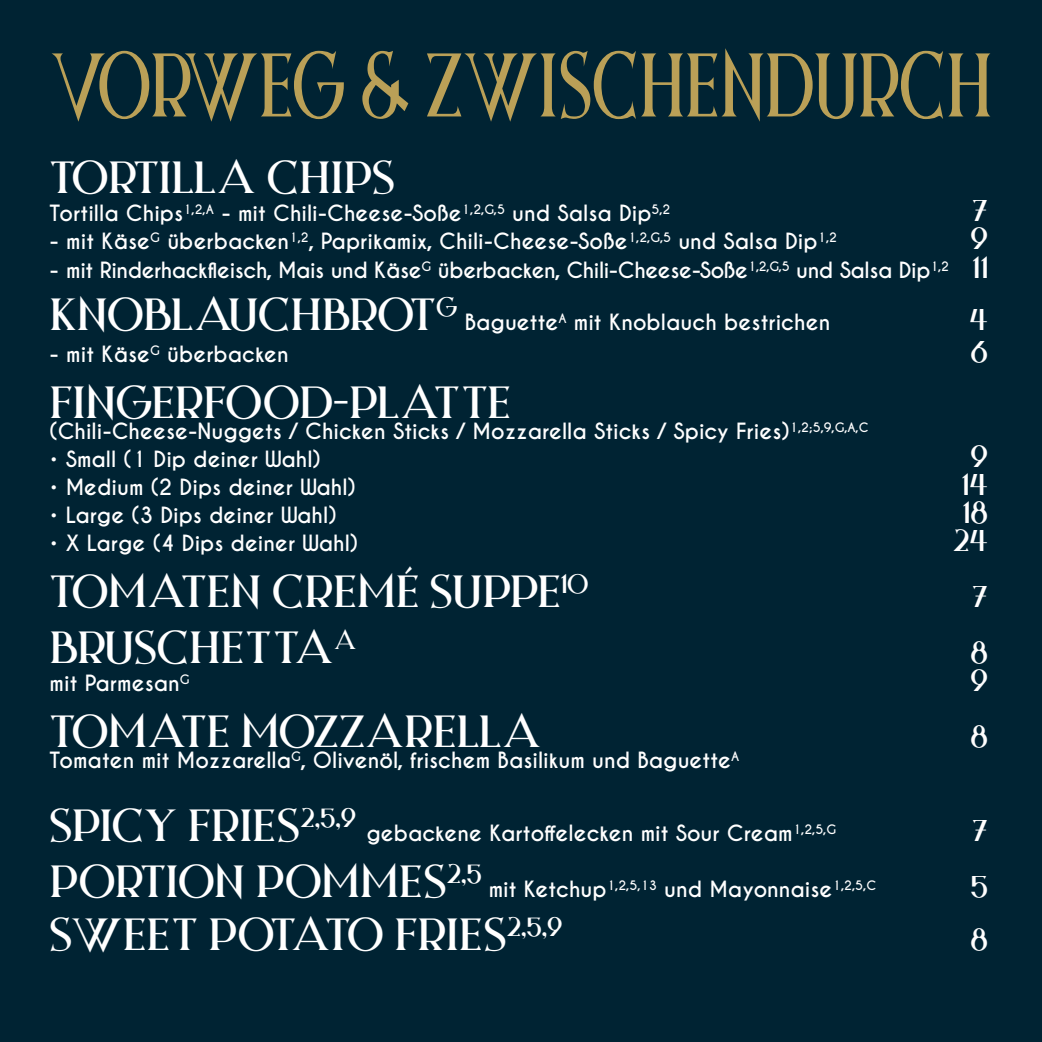
<style>
.page{position:relative;width:1042px;height:1042px;background:#002333}
.page>*{position:absolute;margin:0;border:0;box-sizing:border-box;transform-origin:0 0}
.t1{font:84px "Night Zone";letter-spacing:-.015em;color:#baa057;scale:.73 1}
.t2{font:42px "Night Zone";letter-spacing:-.015em;color:#fff}
.t3{font:28px "Night Zone";letter-spacing:.02em;color:#fff}
.t4{font:700 21px "Caviar Dreams";color:#fff}
.t5{font:700 21px "Caviar Dreams";letter-spacing:-.02em;color:#fff}
</style>
<div class="page">
<h1 class="t1" style="left:50px;top:30px;width:1293px">VORWEG &amp; ZWISCHENDURCH</h1>
<h2 class="t2" style="left:50px;top:150px;width:347px">TORTILLA CHIPS</h2>
<p class="t4" style="left:50px;top:201px;width:622px">Tortilla Chips<sup>1,2,A</sup> - mit Chili-Cheese-Soße<sup>1,2,G,5</sup> und Salsa Dip<sup>5,2</sup></p>
<h3 class="t3" style="left:972px;top:193px;width:17px">7</h3>
<p class="t4" style="left:50px;top:229px;width:789px">- mit Käse<sup>G</sup> überbacken<sup>1,2</sup>, Paprikamix, Chili-Cheese-Soße<sup>1,2,G,5</sup> und Salsa Dip<sup>1,2</sup></p>
<h3 class="t3" style="left:970px;top:221px;width:19px">9</h3>
<p class="t5" style="left:50px;top:257px;width:901px">- mit Rinderhackfleisch, Mais und Käse<sup>G</sup> überbacken, Chili-Cheese-Soße<sup>1,2,G,5</sup> und Salsa Dip<sup>1,2</sup></p>
<h3 class="t3" style="left:972px;top:249px;width:17px">11</h3>
<h2 class="t2" style="left:50px;top:287px;width:409px">KNOBLAUCHBROT<sup>G</sup></h2>
<p class="t4" style="left:465px;top:309px;width:367px">Baguette<sup>A</sup> mit Knoblauch bestrichen</p>
<h3 class="t3" style="left:969px;top:301px;width:20px">4</h3>
<p class="t4" style="left:50px;top:341px;width:241px">- mit Käse<sup>G</sup> überbacken</p>
<h3 class="t3" style="left:970px;top:333px;width:19px">6</h3>
<h2 class="t2" style="left:50px;top:374px;width:463px">FINGERFOOD-PLATTE</h2>
<p class="t4" style="left:50px;top:418px;width:820px">(Chili-Cheese-Nuggets / Chicken Sticks / Mozzarella Sticks / Spicy Fries)<sup>1,2;5,9,G,A,C</sup></p>
<p class="t4" style="left:50px;top:446px;width:272px">• Small (1 Dip deiner Wahl)</p>
<h3 class="t3" style="left:970px;top:438px;width:19px">9</h3>
<p class="t4" style="left:50px;top:474px;width:308px">• Medium (2 Dips deiner Wahl)</p>
<h3 class="t3" style="left:962px;top:466px;width:27px">14</h3>
<p class="t4" style="left:50px;top:502px;width:288px">• Large (3 Dips deiner Wahl)</p>
<h3 class="t3" style="left:963px;top:494px;width:27px">18</h3>
<p class="t4" style="left:50px;top:530px;width:310px">• X Large (4 Dips deiner Wahl)</p>
<h3 class="t3" style="left:953px;top:522px;width:36px">24</h3>
<h2 class="t2" style="left:50px;top:563px;width:540px">TOMATEN CREMÉ SUPPE<sup>10</sup></h2>
<h3 class="t3" style="left:972px;top:578px;width:17px">7</h3>
<h2 class="t2" style="left:50px;top:619px;width:308px">BRUSCHETTA<sup>A</sup></h2>
<h3 class="t3" style="left:970px;top:634px;width:19px">8</h3>
<p class="t4" style="left:50px;top:670px;width:142px">mit Parmesan<sup>G</sup></p>
<h3 class="t3" style="left:970px;top:662px;width:19px">9</h3>
<h2 class="t2" style="left:50px;top:703px;width:493px">TOMATE MOZZARELLA</h2>
<h3 class="t3" style="left:970px;top:718px;width:19px">8</h3>
<p class="t4" style="left:50px;top:747px;width:691px">Tomaten mit Mozzarella<sup>G</sup>, Olivenöl, frischem Basilikum und Baguette<sup>A</sup></p>
<h2 class="t2" style="left:50px;top:798px;width:308px">SPICY FRIES<sup>2,5,9</sup></h2>
<p class="t4" style="left:366px;top:820px;width:471px">gebackene Kartoffelecken mit Sour Cream<sup>1,2,5,G</sup></p>
<h3 class="t3" style="left:972px;top:812px;width:17px">7</h3>
<h2 class="t2" style="left:50px;top:854px;width:434px">PORTION POMMES<sup>2,5</sup></h2>
<p class="t4" style="left:489px;top:876px;width:389px">mit Ketchup<sup>1,2,5,13</sup> und Mayonnaise<sup>1,2,5,C</sup></p>
<h3 class="t3" style="left:970px;top:868px;width:19px">5</h3>
<h2 class="t2" style="left:50px;top:906px;width:514px">SWEET POTATO FRIES<sup>2,5,9</sup></h2>
<h3 class="t3" style="left:970px;top:921px;width:19px">8</h3>
</div>
